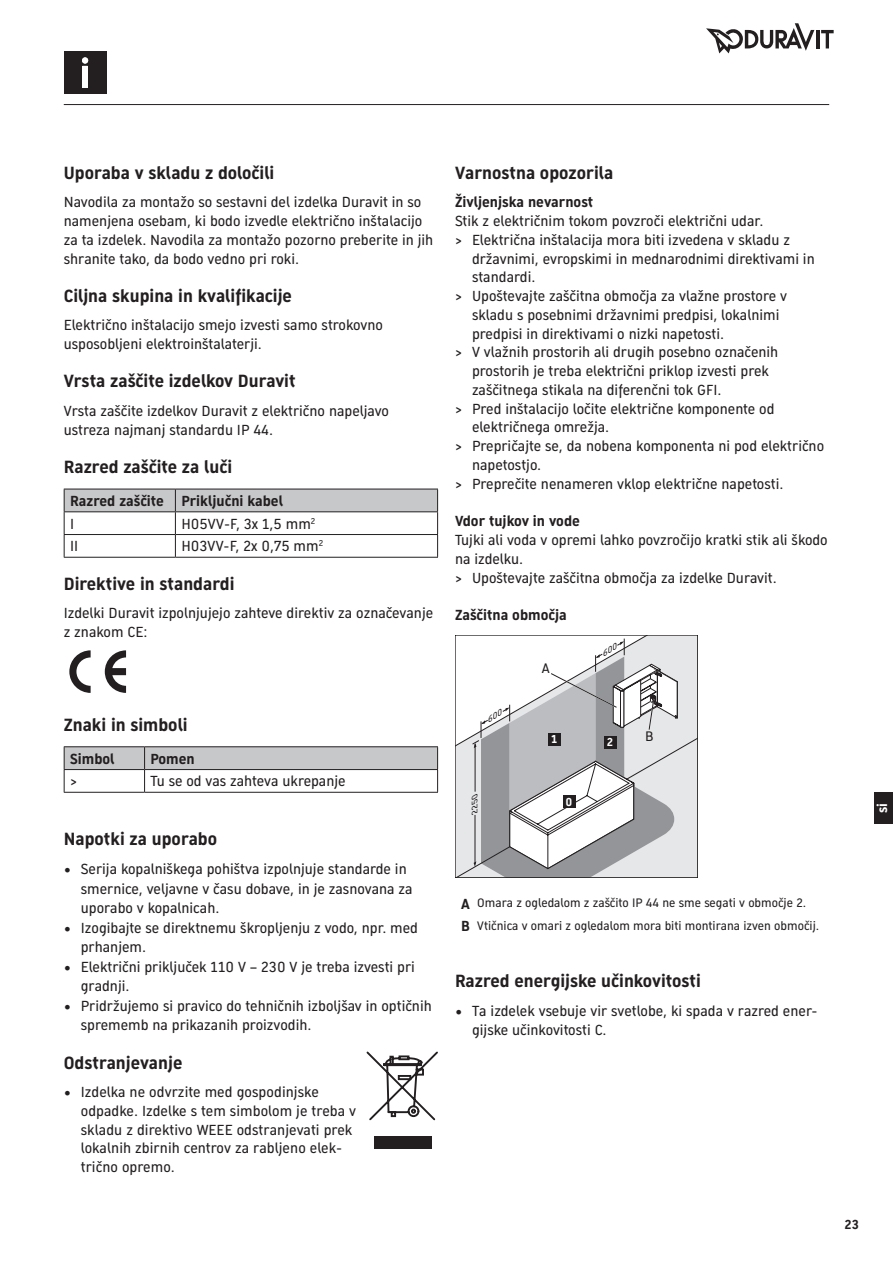
<style>
.page{position:relative;width:893px;height:1263px;background:#fff}
.page>*{position:absolute;margin:0;border:0;box-sizing:border-box;transform-origin:0 0}
.t1{font:700 17.25px "Dura Sans 2014 c";color:#231f20}
.t2{font:14.25px/18.8px "Dura Sans 2014 c";color:#231f20}
.t3{font:700 14.25px "Dura Sans 2014 c";color:#231f20}
.t4{font:13.5px "Dura Sans 2014 c";color:#231f20}
.t5{font:700 13.5px "Dura Sans 2014 c";color:#fff}
.t6{font:700 12.75px "Dura Sans 2014 c";color:#231f20}
.t7{font:12px/22.8px "Dura Sans 2014 c";color:#231f20}
.t8{font:700 11.25px "Dura Sans 2014 c";color:#fff}
.t9{font:italic 7.8px "Dura Sans 2014 c";color:#231f20;scale:1.15 1}
.s1{font-family:"Dura Sans 110211"}
.s2{font-weight:700;font-size:14.25px}
</style>
<div class="page">
<hr style="left:64px;top:557px;width:111px;height:1px;background:#231f20">
<hr style="left:175px;top:557px;width:263px;height:1px;background:#231f20">
<svg style="left:64px;top:489px;width:374px;height:68px"></svg>
<hr style="left:64px;top:511px;width:111px;height:1px;background:#231f20">
<hr style="left:175px;top:511px;width:263px;height:1px;background:#231f20">
<svg style="left:69px;top:650px;width:22px;height:43px"></svg>
<svg style="left:105px;top:650px;width:21px;height:43px"></svg>
<hr style="left:64px;top:792px;width:81px;height:1px;background:#231f20">
<hr style="left:145px;top:792px;width:293px;height:1px;background:#231f20">
<hr style="left:64px;top:746px;width:81px;height:1px;background:#231f20">
<hr style="left:145px;top:746px;width:293px;height:1px;background:#231f20">
<svg style="left:64px;top:747px;width:374px;height:45px"></svg>
<hr style="left:64px;top:769px;width:81px;height:1px;background:#231f20">
<hr style="left:145px;top:769px;width:293px;height:1px;background:#231f20">
<div style="left:623px;top:637px;width:73px;height:232px;background:#e6e7e9"></div>
<div style="left:374px;top:1136px;width:58px;height:12px;background:#231f20"></div>
<svg style="left:366px;top:1051px;width:72px;height:70px"></svg>
<hr style="left:816px;top:30px;width:3px;height:18px;background:#231f20">
<svg style="left:821px;top:30px;width:13px;height:18px"></svg>
<svg style="left:706px;top:23px;width:108px;height:30px"></svg>
<hr style="left:64px;top:104px;width:765px;height:1px;background:#231f20">
<div style="left:874px;top:792px;width:19px;height:32px;background:#231f20"></div>
<div style="left:64px;top:51px;width:42px;height:43px;background:#231f20"></div>
<svg style="left:82px;top:57px;width:6px;height:30px"></svg>
<svg style="left:455px;top:639px;width:223px;height:239px"></svg>
<p class="t1" style="left:64px;top:161px;width:212px">Uporaba v skladu z določili</p>
<p class="t2" style="left:64px;top:193px;width:371px">Navodila za montažo so sestavni del izdelka Duravit in so namenjena osebam, ki bodo izvedle električno inštalacijo za ta izdelek. Navodila za montažo pozorno preberite in jih shranite tako, da bodo vedno pri roki.</p>
<p class="t1" style="left:64px;top:284px;width:230px">Ciljna skupina in kvalifikacije</p>
<p class="t2" style="left:64px;top:316px;width:321px">Električno inštalacijo smejo izvesti samo strokovno usposobljeni elektroinštalaterji.</p>
<p class="t1" style="left:64px;top:369px;width:233px">Vrsta zaščite izdelkov Duravit</p>
<p class="t2" style="left:64px;top:402px;width:327px">Vrsta zaščite izdelkov Duravit z električno napeljavo ustreza najmanj standardu IP 44.</p>
<p class="t1" style="left:64px;top:455px;width:170px">Razred zaščite za luči</p>
<p class="t3" style="left:70px;top:491px;width:214px">Razred zaščite Priključni kabel</p>
<p class="t2" style="left:70px;top:514px;width:6px">I</p>
<p class="t2" style="left:181px;top:514px;width:135px">H05VV-F, 3x 1,5 mm<sup>2</sup></p>
<p class="t2" style="left:70px;top:537px;width:10px">II</p>
<p class="t2" style="left:181px;top:537px;width:143px">H03VV-F, 2x 0,75 mm<sup>2</sup></p>
<p class="t1" style="left:64px;top:572px;width:172px">Direktive in standardi</p>
<p class="t2" style="left:64px;top:604px;width:371px">Izdelki Duravit izpolnjujejo zahteve direktiv za označevanje z znakom CE:</p>
<p class="t1" style="left:64px;top:712px;width:125px">Znaki in simboli</p>
<p class="t3" style="left:70px;top:748px;width:46px">Simbol</p>
<p class="t3" style="left:151px;top:748px;width:46px">Pomen</p>
<p class="t2" style="left:70px;top:772px;width:9px">&gt;</p>
<p class="t2" style="left:151px;top:772px;width:197px">Tu se od vas zahteva ukrepanje</p>
<p class="t1" style="left:64px;top:827px;width:155px">Napotki za uporabo</p>
<p class="t2" style="left:81px;top:860px;width:333px;line-height:19.5px;text-indent:-17px">• Serija kopalniškega pohištva izpolnjuje standarde in smernice, veljavne v času dobave, in je zasnovana za uporabo v kopalnicah.</p>
<p class="t2" style="left:81px;top:918px;width:339px;line-height:19.5px;text-indent:-17px">• Izogibajte se direktnemu škropljenju z vodo, npr. med prhanjem.</p>
<p class="t2" style="left:81px;top:957px;width:336px;line-height:19.5px;text-indent:-17px">• Električni priključek 110 V – 230 V je treba izvesti pri gradnji.</p>
<p class="t2" style="left:81px;top:996px;width:353px;line-height:19.5px;text-indent:-17px">• Pridržujemo si pravico do tehničnih izboljšav in optičnih sprememb na prikazanih proizvodih.</p>
<p class="t1" style="left:64px;top:1050px;width:120px">Odstranjevanje</p>
<p class="t2" style="left:81px;top:1083px;width:277px;text-indent:-17px">• Izdelka ne odvrzite med gospodinjske odpadke. Izdelke s tem simbolom je treba v skladu z direktivo WEEE odstranjevati prek lokalnih zbirnih centrov za rabljeno elek&shy;trično opremo.</p>
<p class="t1" style="left:455px;top:161px;width:160px">Varnostna opozorila</p>
<p class="t3" style="left:455px;top:192px;width:140px">Življenjska nevarnost</p>
<p class="t2" style="left:455px;top:212px;width:310px">Stik z električnim tokom povzroči električni udar.</p>
<p class="t2" style="left:455px;top:231px;width:337px"><span class="s1">&gt;</span> Električna inštalacija mora biti izvedena v skladu z</p>
<p class="t2" style="left:472px;top:249px;width:344px">državnimi, evropskimi in mednarodnimi direktivami in</p>
<p class="t2" style="left:472px;top:268px;width:65px">standardi.</p>
<p class="t2" style="left:455px;top:287px;width:334px"><span class="s1">&gt;</span> Upoštevajte zaščitna območja za vlažne prostore v</p>
<p class="t2" style="left:472px;top:306px;width:309px">skladu s posebnimi državnimi predpisi, lokalnimi</p>
<p class="t2" style="left:472px;top:324px;width:254px">predpisi in direktivami o nizki napetosti.</p>
<p class="t2" style="left:455px;top:343px;width:325px"><span class="s1">&gt;</span> V vlažnih prostorih ali drugih posebno označenih</p>
<p class="t2" style="left:472px;top:362px;width:298px">prostorih je treba električni priklop izvesti prek</p>
<p class="t2" style="left:472px;top:381px;width:251px">zaščitnega stikala na diferenčni tok GFI.</p>
<p class="t2" style="left:455px;top:399px;width:321px"><span class="s1">&gt;</span> Pred inštalacijo ločite električne komponente od</p>
<p class="t2" style="left:472px;top:418px;width:139px">električnega omrežja.</p>
<p class="t2" style="left:455px;top:437px;width:371px"><span class="s1">&gt;</span> Prepričajte se, da nobena komponenta ni pod električno</p>
<p class="t2" style="left:472px;top:456px;width:71px">napetostjo.</p>
<p class="t2" style="left:455px;top:474px;width:330px"><span class="s1">&gt;</span> Preprečite nenameren vklop električne napetosti.</p>
<p class="t3" style="left:455px;top:511px;width:126px">Vdor tujkov in vode</p>
<p class="t2" style="left:455px;top:531px;width:374px">Tujki ali voda v opremi lahko povzročijo kratki stik ali škodo na izdelku.<br><span class="s1">&gt;</span> Upoštevajte zaščitna območja za izdelke Duravit.</p>
<p class="t3" style="left:455px;top:605px;width:113px">Zaščitna območja</p>
<p class="t4" style="left:542px;top:659px;width:9px">A</p>
<p class="t8" style="left:551px;top:731px;width:8px">1</p>
<p class="t8" style="left:607px;top:734px;width:8px">2</p>
<p class="t9" style="left:469px;top:813px;width:25px;rotate:-90deg">2250</p>
<p class="t8" style="left:566px;top:794px;width:8px">0</p>
<p class="t4" style="left:645px;top:727px;width:10px">B</p>
<p class="t7" style="left:461px;top:891px;width:360px"><span class="s2">A</span> Omara z ogledalom z zaščito IP 44 ne sme segati v območje 2.<br><span class="s2">B</span> Vtičnica v omari z ogledalom mora biti montirana izven območij.</p>
<p class="t1" style="left:455px;top:968px;width:247px">Razred energijske učinkovitosti</p>
<p class="t2" style="left:472px;top:1001px;width:347px;line-height:19.5px;text-indent:-17px">• Ta izdelek vsebuje vir svetlobe, ki spada v razred ener&shy;gijske učinkovitosti C.</p>
<p class="t5" style="left:873px;top:813px;width:12px;rotate:-90deg">si</p>
<p class="t6" style="left:845px;top:1215px;width:16px">23</p>
</div>
